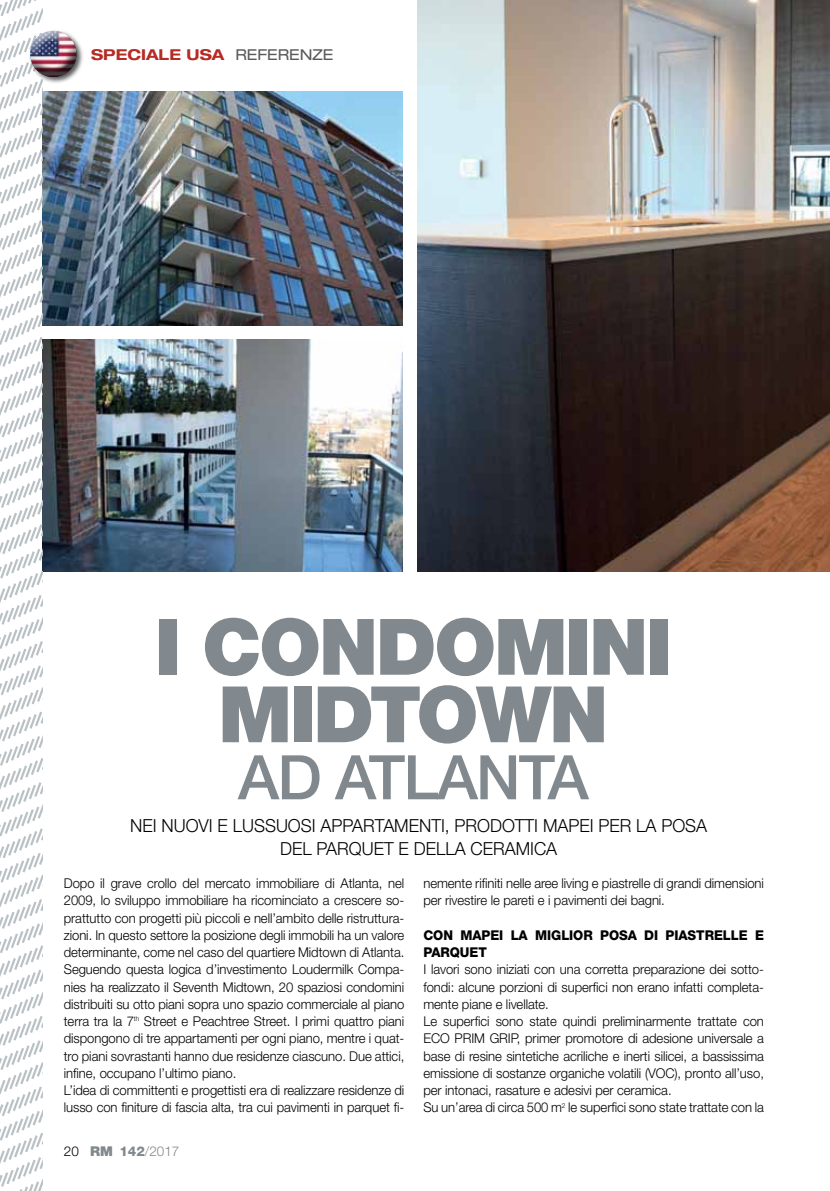
<style>
.page{position:relative;width:830px;height:1191px;background:#fff}
.page>*{position:absolute;margin:0;border:0;box-sizing:border-box;transform-origin:0 0}
.t1{font:900 78px/67.5px "Helvetica Neue LTW1 G";letter-spacing:-.03em;color:#81898e;text-align:center}
.t2{font:500 61.5px "Helvetica Neue LTW1 G";letter-spacing:-.03em;color:#81898e}
.t3{font:300 18px "Helvetica Neue LT Std";color:#000}
.t4{font:700 expanded 15px "Helvetica Neue LT Std";color:#b62b24}
.t5{font:expanded 15px "Helvetica Neue LT Std";color:#58595b}
.t6{font:300 13.5px/17.2px "Helvetica Neue LT Std";letter-spacing:-.005em;color:#000}
.t7{font:800 13.5px/17.2px "Helvetica Neue LT Std";letter-spacing:-.005em;color:#000}
.t8{font:300 13.5px "Helvetica Neue LT Std";color:#81898e}
.s1{color:#000}
.s2{font-weight:900}
.s3{font-weight:800}
</style>
<div class="page">
<img style="left:42px;top:92px;width:360px;height:233px">
<img style="left:42px;top:339px;width:361px;height:232px">
<img style="left:417px;top:0;width:412px;height:571px">
<svg style="left:0;top:0;width:42px;height:1191px"></svg>
<div style="left:28px;top:29px;width:56px;height:56px;background:#000;opacity:.65"></div>
<div style="left:29px;top:29px;width:49px;height:29px;background:#fff;opacity:.75"></div>
<div style="left:29px;top:42px;width:49px;height:37px;background:#000;opacity:.75"></div>
<p class="t4" style="left:91px;top:45px;width:122px">SPECIALE USA</p>
<p class="t5" style="left:235px;top:45px;width:99px">REFERENZE</p>
<h1 class="t1" style="left:155px;top:613px;width:518px">I CONDOMINI<br>MIDTOWN</h1>
<h2 class="t2" style="left:238px;top:740px;width:352px">AD ATLANTA</h2>
<h3 class="t3" style="left:130px;top:815px;width:65px">Nei nuovi</h3>
<h3 class="t3" style="left:217px;top:815px;width:80px">elussuosi</h3>
<h3 class="t3" style="left:320px;top:815px;width:12px">appar</h3>
<h3 class="t3" style="left:374px;top:815px;width:22px">tamen</h3>
<h3 class="t3" style="left:431px;top:815px;width:36px">ti, prodo</h3>
<h3 class="t3" style="left:514px;top:815px;width:53px">tti Mapei</h3>
<h3 class="t3" style="left:598px;top:815px;width:12px">per</h3>
<h3 class="t3" style="left:636px;top:815px;width:38px">la posa</h3>
<h3 class="t3" style="left:280px;top:837px;width:12px">del</h3>
<h3 class="t3" style="left:316px;top:837px;width:109px">parquet e della</h3>
<h3 class="t3" style="left:470px;top:837px;width:12px">ceramica</h3>
<p class="t6" style="left:64px;top:874px;width:342px">Dopo il grave crollo del mercato immobiliare di Atlanta, nel 2009, lo sviluppo immobiliare ha ricominciato a crescere so&shy;prattutto con progetti più piccoli e nell’ambito delle ristruttura&shy;zioni. In questo settore la posizione degli immobili ha un valore determinante, come nel caso del quartiere Midtown di Atlanta.<br>Seguendo questa logica d’investimento Loudermilk Compa&shy;nies ha realizzato il Seventh Midtown, 20 spaziosi condomini distribuiti su otto piani sopra uno spazio commerciale al piano terra tra la 7<sup>th</sup> Street e Peachtree Street. I primi quattro piani dispongono di tre appartamenti per ogni piano, mentre i quat&shy;tro piani sovrastanti hanno due residenze ciascuno. Due attici, infine, occupano l’ultimo piano.<br>L’idea di committenti e progettisti era di realizzare residenze di lusso con finiture di fascia alta, tra cui pavimenti in parquet fi-</p>
<p class="t6" style="left:423px;top:874px;width:342px">nemente rifiniti nelle aree living e piastrelle di grandi dimensioni per rivestire le pareti e i pavimenti dei bagni.</p>
<p class="t7" style="left:423px;top:926px;width:342px">CON MAPEI LA MIGLIOR POSA DI PIASTRELLE E<br>PARQUET</p>
<p class="t6" style="left:423px;top:960px;width:342px">I lavori sono iniziati con una corretta preparazione dei sotto&shy;fondi: alcune porzioni di superfici non erano infatti completa&shy;mente piane e livellate.<br>Le superfici sono state quindi preliminarmente trattate con ECO PRIM GRIP, primer promotore di adesione universale a base di resine sintetiche acriliche e inerti silicei, a bassissima emissione di sostanze organiche volatili (VOC), pronto all’uso, per intonaci, rasature e adesivi per ceramica.<br>Su un’area di circa 500 m<sup>2</sup> le superfici sono state trattate con la</p>
<p class="t8" style="left:64px;top:1142px;width:117px"><span class="s1">20</span> <span class="s2">RM</span> <span class="s3">142</span>/2017</p>
</div>
